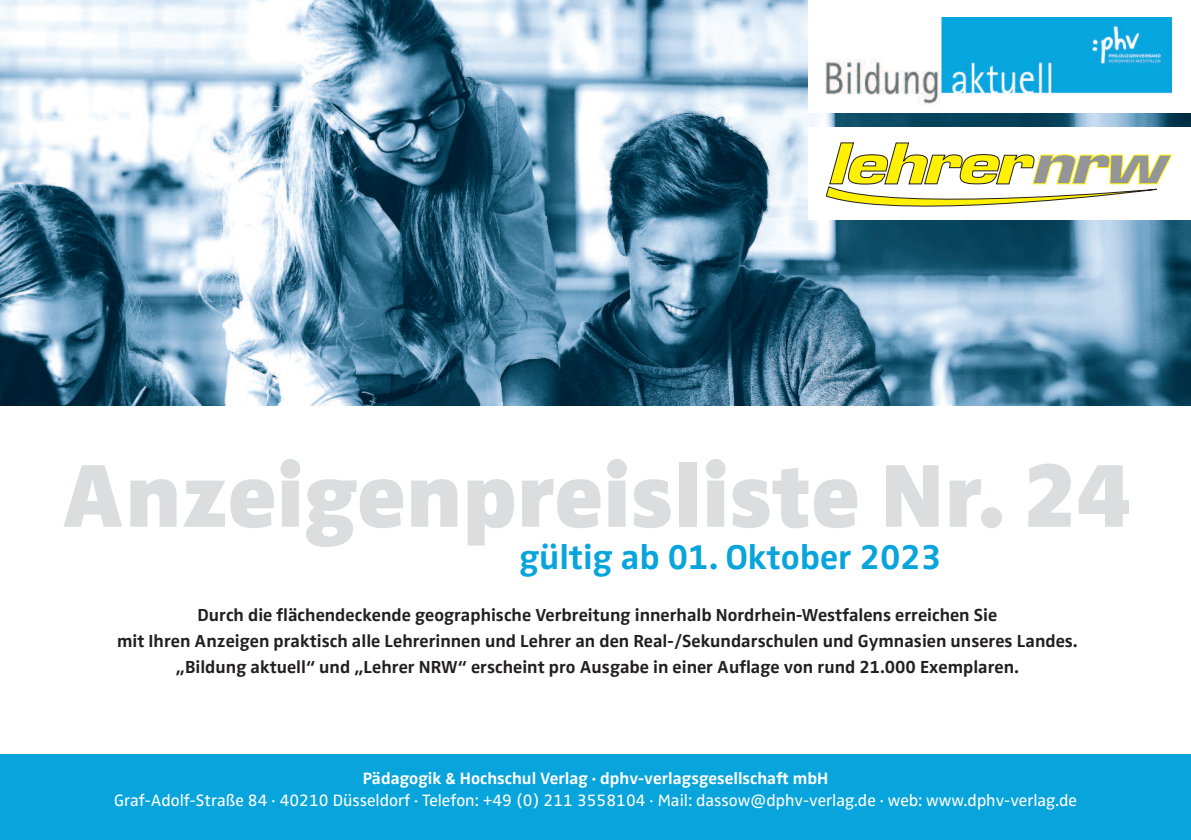
<style>
.page{position:relative;width:1191px;height:840px;background:#fff}
.page>*{position:absolute;margin:0;border:0;box-sizing:border-box;transform-origin:0 0}
.t1{font:900 92px "Zwo Pro";color:#dcdddf}
.t2{font:700 35.4px "Zwo Pro";color:#08a4dc}
.t3{font:700 18px/26px "Zwo Pro";color:#231f20;text-align:center}
.t4{font:17px "Zwo Pro";color:#fff}
.t5{font:700 17px "Zwo Pro";color:#fff}
</style>
<div class="page">
<img style="left:0;top:0;width:1191px;height:405px">
<div style="left:808px;top:0;width:383px;height:112px;background:#fff"></div>
<img style="left:825px;top:18px;width:346px;height:86px">
<div style="left:808px;top:128px;width:383px;height:92px;background:#fff"></div>
<svg style="left:826px;top:143px;width:345px;height:63px"></svg>
<div style="left:0;top:753px;width:1191px;height:86px;background:#08a4dc"></div>
<h1 class="t1" style="left:62px;top:461px;width:1069px">Anzeigenpreisliste Nr. 24</h1>
<h2 class="t2" style="left:519px;top:543px;width:423px">gültig ab 01. Oktober 2023</h2>
<p class="t3" style="left:117px;top:603px;width:962px">Durch die flächendeckende geographische Verbreitung innerhalb Nordrhein-Westfalens erreichen Sie<br>mit Ihren Anzeigen praktisch alle Lehrerinnen und Lehrer an den Real-/Sekundarschulen und Gymnasien unseres Landes. „Bildung aktuell“ und „Lehrer NRW“ erscheint pro Ausgabe in einer Auflage von rund 21.000 Exemplaren.</p>
<p class="t5" style="left:363px;top:771px;width:467px">Pädagogik &amp; Hochschul Verlag · dphv-verlagsgesellschaft mbH</p>
<p class="t4" style="left:114px;top:793px;width:964px">Graf-Adolf-Straße 84 · 40210 Düsseldorf · Telefon: +49 (0) 211 3558104 · Mail: dassow@dphv-verlag.de · web: www.dphv-verlag.de</p>
</div>
